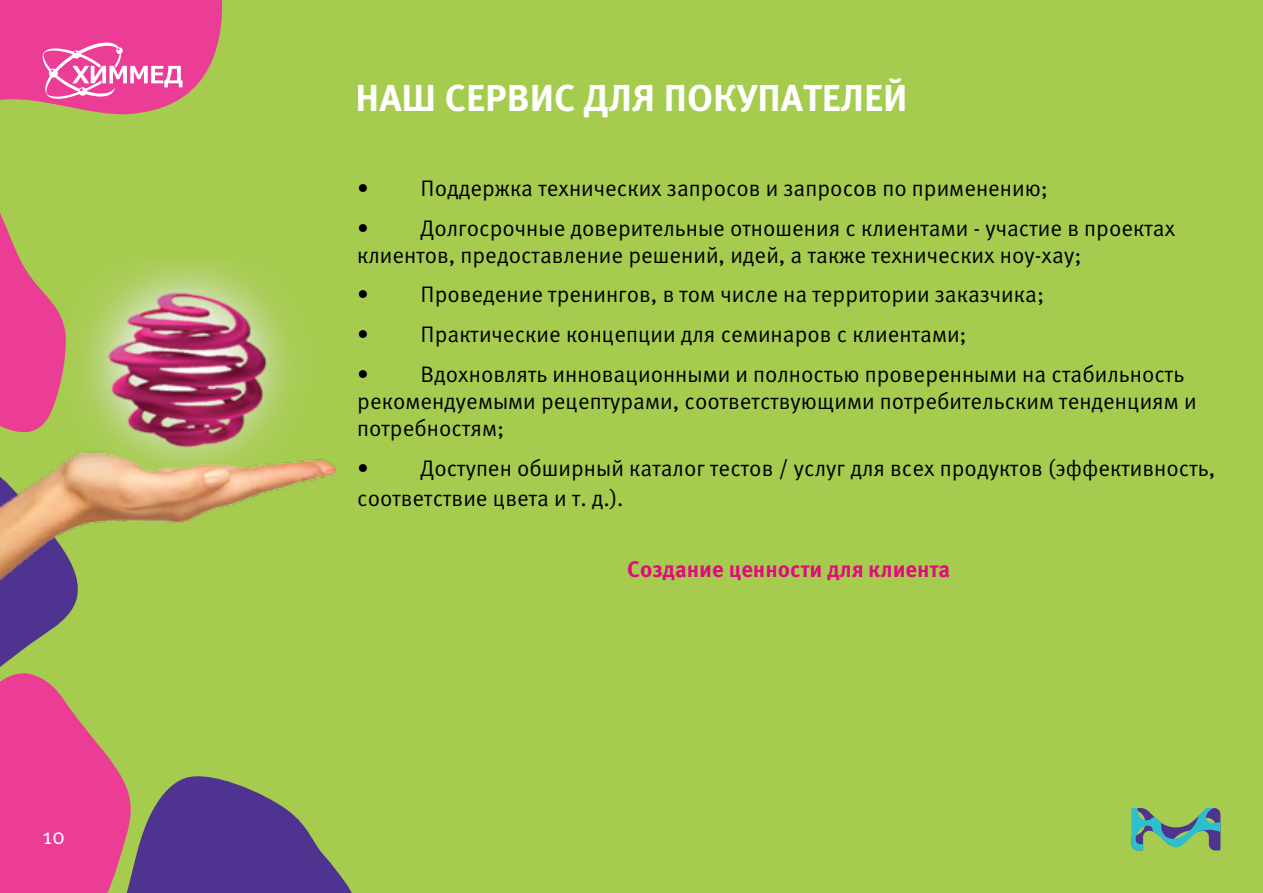
<style>
.page{position:relative;width:1263px;height:893px;background:#a6cc4f}
.page>*{position:absolute;margin:0;border:0;box-sizing:border-box;transform-origin:0 0}
.t1{font:700 37.5px "Meta Pro";color:#fff}
.t2{font:22.5px/27px "Meta Pro";color:#000}
.t3{font:700 22.5px "Meta Pro";color:#e3097e}
.t4{font:22.5px "Meta Pro";color:#fff}
</style>
<div class="page">
<svg style="left:0;top:213px;width:21px;height:48px"></svg>
<svg style="left:0;top:466px;width:352px;height:427px"></svg>
<svg style="left:1131px;top:808px;width:89px;height:42px"></svg>
<svg style="left:0;top:0;width:223px;height:115px;background:#e35d94"></svg>
<img style="left:0;top:261px;width:335px;height:337px">
<p class="t4" style="left:43px;top:822px;width:24px">10</p>
<h1 class="t1" style="left:356px;top:74px;width:553px">НАШ СЕРВИС ДЛЯ ПОКУПАТЕЛЕЙ</h1>
<p class="t2" style="left:357px;top:175px;width:692px">• Поддержка технических запросов и запросов по применению;</p>
<p class="t2" style="left:357px;top:215px;width:819px">• Долгосрочные доверительные отношения с клиентами - участие в проектах клиентов, предоставление решений, идей, а также технических ноу-хау;</p>
<p class="t2" style="left:357px;top:282px;width:688px">• Проведение тренингов, в том числе на территории заказчика;</p>
<p class="t2" style="left:357px;top:321px;width:611px">• Практические концепции для семинаров c клиентами;</p>
<p class="t2" style="left:357px;top:361px;width:841px">• Вдохновлять инновационными и полностью проверенными на стабильность рекомендуемыми рецептурами, соответствующими потребительским тенденциям и потребностям;</p>
<p class="t2" style="left:357px;top:453px;width:859px;line-height:30.6px">• Доступен обширный каталог тестов / услуг для всех продуктов (эффективность, соответствие цвета и т. д.).</p>
<p class="t3" style="left:627px;top:554px;width:325px">Создание ценности для клиента</p>
</div>
